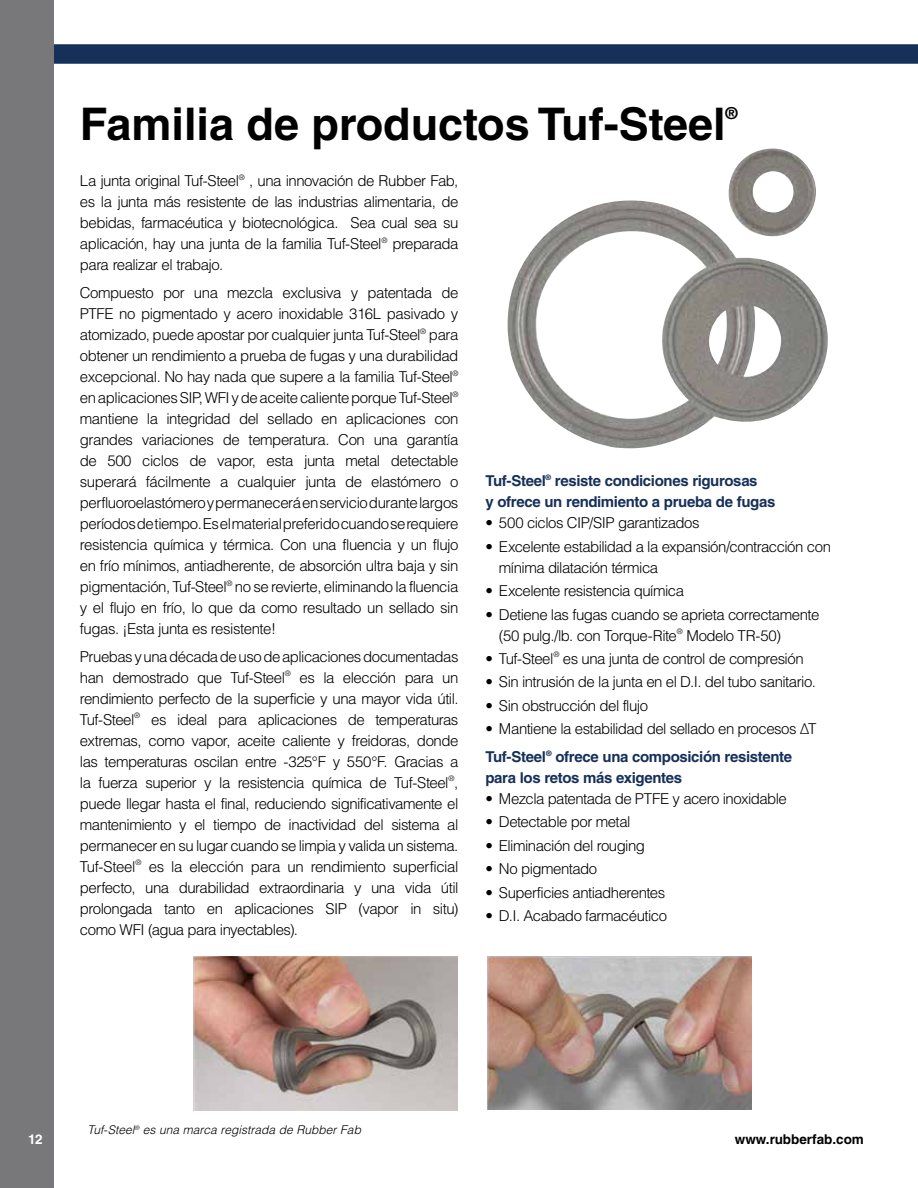
<style>
.page{position:relative;width:918px;height:1188px;background:#fff}
.page>*{position:absolute;margin:0;border:0;box-sizing:border-box;transform-origin:0 0}
.t1{font:700 45px "Helvetica LT Std";color:#000}
.t2{font:700 16.5px "Helvetica LT Std";color:#000}
.t3{font:300 15px/21px "Helvetica LT Std";letter-spacing:-.035em;color:#000;text-align:justify}
.t4{font:700 15px/21px "Helvetica LT Std";letter-spacing:-.025em;color:#17305a}
.t5{font:700 13.5px "Helvetica LT Std";color:#000}
.t6{font:700 13.5px "Helvetica LT Std";color:#fff}
.t7{font:italic 300 12px "Helvetica LT Std";color:#000}
.s1{font-weight:700;color:#17305a}
</style>
<div class="page">
<div style="left:0;top:0;width:54px;height:1188px;background:#78787a"></div>
<div style="left:54px;top:44px;width:864px;height:20px;background:#17305a"></div>
<img style="left:508px;top:148px;width:320px;height:300px">
<img style="left:193px;top:957px;width:265px;height:153px">
<img style="left:487px;top:957px;width:264px;height:153px">
<h1 class="t1" style="left:80px;top:97px;width:647px">Familia de productos Tuf-Steel</h1>
<p class="t2" style="left:726px;top:103px;width:14px">®</p>
<p class="t3" style="left:80px;top:170px;width:380px">La junta original Tuf-Steel<sup>®</sup> , una innovación de Rubber Fab, es la junta más resistente de las industrias alimentaria, de bebidas, farmacéutica y biotecnológica. Sea cual sea su aplicación, hay una junta de la familia Tuf-Steel<sup>®</sup> preparada para realizar el trabajo.</p>
<p class="t3" style="left:80px;top:282px;width:380px">Compuesto por una mezcla exclusiva y patentada de PTFE no pigmentado y acero inoxidable 316L pasivado y atomizado, puede apostar por cualquier junta Tuf-Steel<sup>®</sup> para obtener un rendimiento a prueba de fugas y una durabilidad excepcional. No hay nada que supere a la familia Tuf-Steel<sup>® </sup>en aplicaciones SIP, WFI y de aceite caliente porque Tuf-Steel<sup>® </sup>mantiene la integridad del sellado en aplicaciones con grandes variaciones de temperatura. Con una garantía de 500 ciclos de vapor, esta junta metal detectable superará fácilmente a cualquier junta de elastómero o perfluoroelastómero y permanecerá en servicio durante largos períodos de tiempo. Es el material preferido cuando se requiere resistencia química y térmica. Con una fluencia y un flujo en frío mínimos, antiadherente, de absorción ultra baja y sin pigmentación, Tuf-Steel<sup>®</sup> no se revierte, eliminando la fluencia y el flujo en frío, lo que da como resultado un sellado sin fugas. ¡Esta junta es resistente!</p>
<p class="t3" style="left:80px;top:646px;width:380px">Pruebas y una década de uso de aplicaciones documentadas han demostrado que Tuf-Steel<sup>®</sup> es la elección para un rendimiento perfecto de la superficie y una mayor vida útil.<br>Tuf-Steel<sup>®</sup> es ideal para aplicaciones de temperaturas extremas, como vapor, aceite caliente y freidoras, donde las temperaturas oscilan entre -325°F y 550°F. Gracias a la fuerza superior y la resistencia química de Tuf-Steel<sup>®</sup>, puede llegar hasta el final, reduciendo significativamente el mantenimiento y el tiempo de inactividad del sistema al permanecer en su lugar cuando se limpia y valida un sistema.<br>Tuf-Steel<sup>®</sup> es la elección para un rendimiento superficial perfecto, una durabilidad extraordinaria y una vida útil prolongada tanto en aplicaciones SIP (vapor in situ) como WFI (agua para inyectables).</p>
<p class="t4" style="left:485px;top:470px;width:291px">Tuf-Steel<sup>®</sup> resiste condiciones rigurosas<br>y ofrece un rendimiento a prueba de fugas</p>
<p class="t3" style="left:485px;top:512px;width:216px">• 500 ciclos CIP/SIP garantizados</p>
<p class="t3" style="left:499px;top:536px;width:334px;text-indent:-14px">• Excelente estabilidad a la expansión/contracción con mínima dilatación térmica</p>
<p class="t3" style="left:485px;top:580px;width:200px">• Excelente resistencia química</p>
<p class="t3" style="left:499px;top:604px;width:322px;text-indent:-14px">• Detiene las fugas cuando se aprieta correctamente (50 pulg./lb. con Torque-Rite<sup>®</sup> Modelo TR-50)</p>
<p class="t3" style="left:485px;top:648px;width:320px">• Tuf-Steel<sup>®</sup> es una junta de control de compresión</p>
<p class="t3" style="left:485px;top:671px;width:332px">• Sin intrusión de la junta en el D.I. del tubo sanitario.</p>
<p class="t3" style="left:485px;top:695px;width:164px">• Sin obstrucción del flujo</p>
<p class="t3" style="left:485px;top:715px;width:332px;line-height:27.8px">• Mantiene la estabilidad del sellado en procesos ∆T<br><span class="s1">Tuf-Steel</span><sup>®</sup> <span class="s1">ofrece una composición resistente</span></p>
<p class="t4" style="left:485px;top:767px;width:198px">para los retos más exigentes</p>
<p class="t3" style="left:485px;top:788px;width:303px">• Mezcla patentada de PTFE y acero inoxidable</p>
<p class="t3" style="left:485px;top:811px;width:147px">• Detectable por metal</p>
<p class="t3" style="left:485px;top:835px;width:161px">• Eliminación del rouging</p>
<p class="t3" style="left:485px;top:858px;width:113px">• No pigmentado</p>
<p class="t3" style="left:485px;top:882px;width:181px">• Superficies antiadherentes</p>
<p class="t3" style="left:485px;top:905px;width:183px">• D.I. Acabado farmacéutico</p>
<p class="t7" style="left:87px;top:1122px;width:275px">Tuf-Steel<sup>®</sup> es una marca registrada de Rubber Fab</p>
<p class="t6" style="left:28px;top:1131px;width:16px">12</p>
<p class="t5" style="left:735px;top:1131px;width:131px">www.rubberfab.com</p>
</div>
